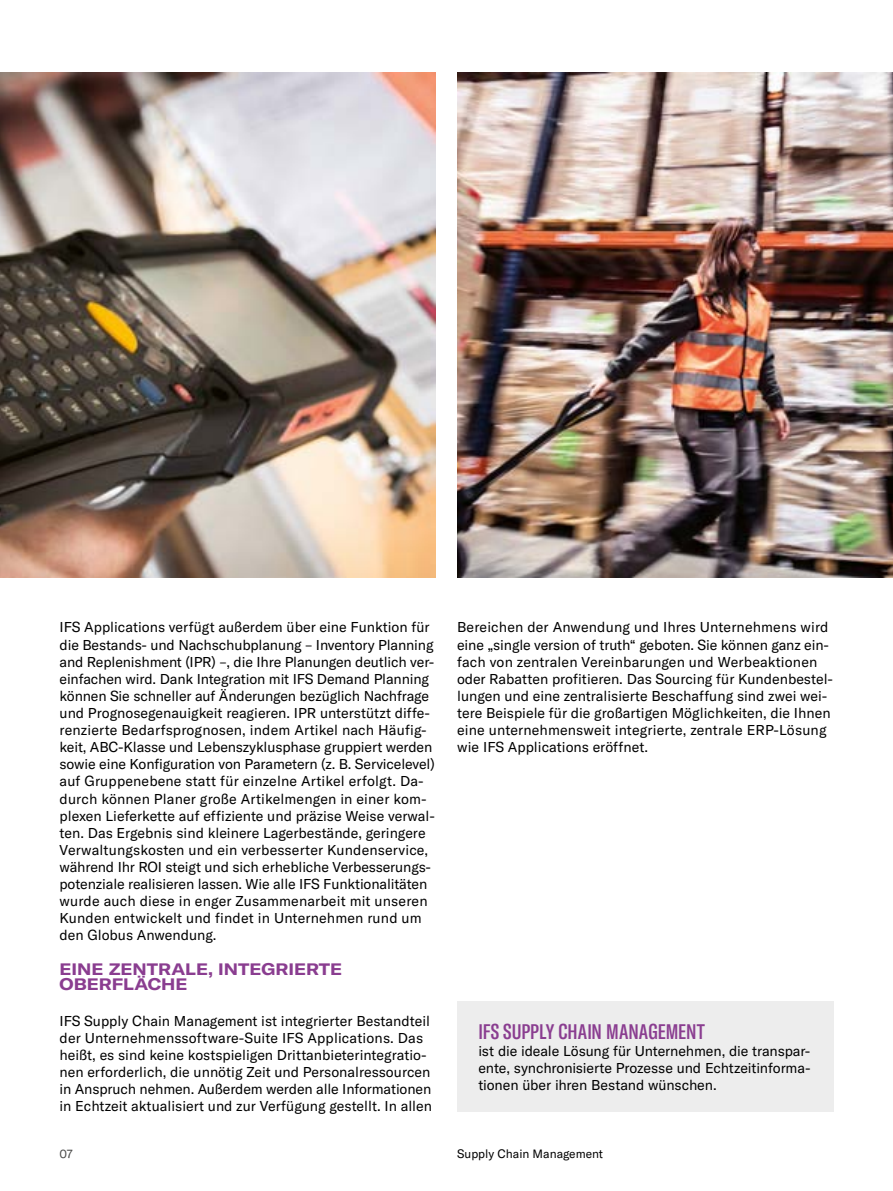
<style>
.page{position:relative;width:893px;height:1191px;background:#fff}
.page>*{position:absolute;margin:0;border:0;box-sizing:border-box;transform-origin:0 0}
.t1{font:500 extra-condensed 21px "GT America";letter-spacing:-.005em;color:#8a3d90}
.t2{font:700 expanded 16.5px/15.6px "GT America";color:#8a3d90}
.t3{font:14.25px/17.1px "GT America";color:#000}
.t4{font:12px "GT America";color:#000}
.t5{font:12px "GT America";color:#4a4a49}
</style>
<div class="page">
<img style="left:457px;top:72px;width:436px;height:505px">
<img style="left:0;top:72px;width:436px;height:505px">
<div style="left:457px;top:1000px;width:376px;height:111px;background:#ededed"></div>
<p class="t3" style="left:60px;top:619px;width:377px">IFS Applications verfügt außerdem über eine Funktion für die Bestands- und Nachschubplanung – Inventory Planning and Replenishment (IPR) –, die Ihre Planungen deutlich ver&shy;einfachen wird. Dank Integration mit IFS Demand Planning können Sie schneller auf Änderungen bezüglich Nachfrage und Prognosegenauigkeit reagieren. IPR unterstützt diffe&shy;renzierte Bedarfsprognosen, indem Artikel nach Häufig&shy;keit, ABC-Klasse und Lebenszyklusphase gruppiert werden sowie eine Konfiguration von Parametern (z. B. Servicelevel) auf Gruppenebene statt für einzelne Artikel erfolgt. Da&shy;durch können Planer große Artikelmengen in einer kom&shy;plexen Lieferkette auf effiziente und präzise Weise verwal&shy;ten. Das Ergebnis sind kleinere Lagerbestände, geringere Verwaltungskosten und ein verbesserter Kundenservice, während Ihr ROI steigt und sich erhebliche Verbesserungs&shy;potenziale realisieren lassen. Wie alle IFS Funktionalitäten wurde auch diese in enger Zusammenarbeit mit unseren Kunden entwickelt und findet in Unternehmen rund um den Globus Anwendung.</p>
<p class="t2" style="left:60px;top:960px;width:284px">EINE ZENTRALE, INTEGRIERTE<br>OBERFLÄCHE</p>
<p class="t3" style="left:60px;top:1012px;width:374px">IFS Supply Chain Management ist integrierter Bestandteil der Unternehmenssoftware-Suite IFS Applications. Das heißt, es sind keine kostspieligen Drittanbieterintegratio&shy;nen erforderlich, die unnötig Zeit und Personalressourcen in Anspruch nehmen. Außerdem werden alle Informationen in Echtzeit aktualisiert und zur Verfügung gestellt. In allen</p>
<p class="t3" style="left:457px;top:619px;width:378px">Bereichen der Anwendung und Ihres Unternehmens wird eine „single version of truth“ geboten. Sie können ganz ein&shy;fach von zentralen Vereinbarungen und Werbeaktionen oder Rabatten profitieren. Das Sourcing für Kundenbestel&shy;lungen und eine zentralisierte Beschaffung sind zwei wei&shy;tere Beispiele für die großartigen Möglichkeiten, die Ihnen eine unternehmensweit integrierte, zentrale ERP-Lösung wie IFS Applications eröffnet.</p>
<h1 class="t1" style="left:478px;top:1018px;width:228px">IFS SUPPLY CHAIN MANAGEMENT</h1>
<p class="t3" style="left:478px;top:1042px;width:334px;text-align:justify">ist die ideale Lösung für Unternehmen, die transpar&shy;ente, synchronisierte Prozesse und Echtzeitinforma&shy;tionen über ihren Bestand wünschen.</p>
<p class="t5" style="left:60px;top:1146px;width:15px">07</p>
<p class="t4" style="left:457px;top:1146px;width:148px">Supply Chain Management</p>
</div>
